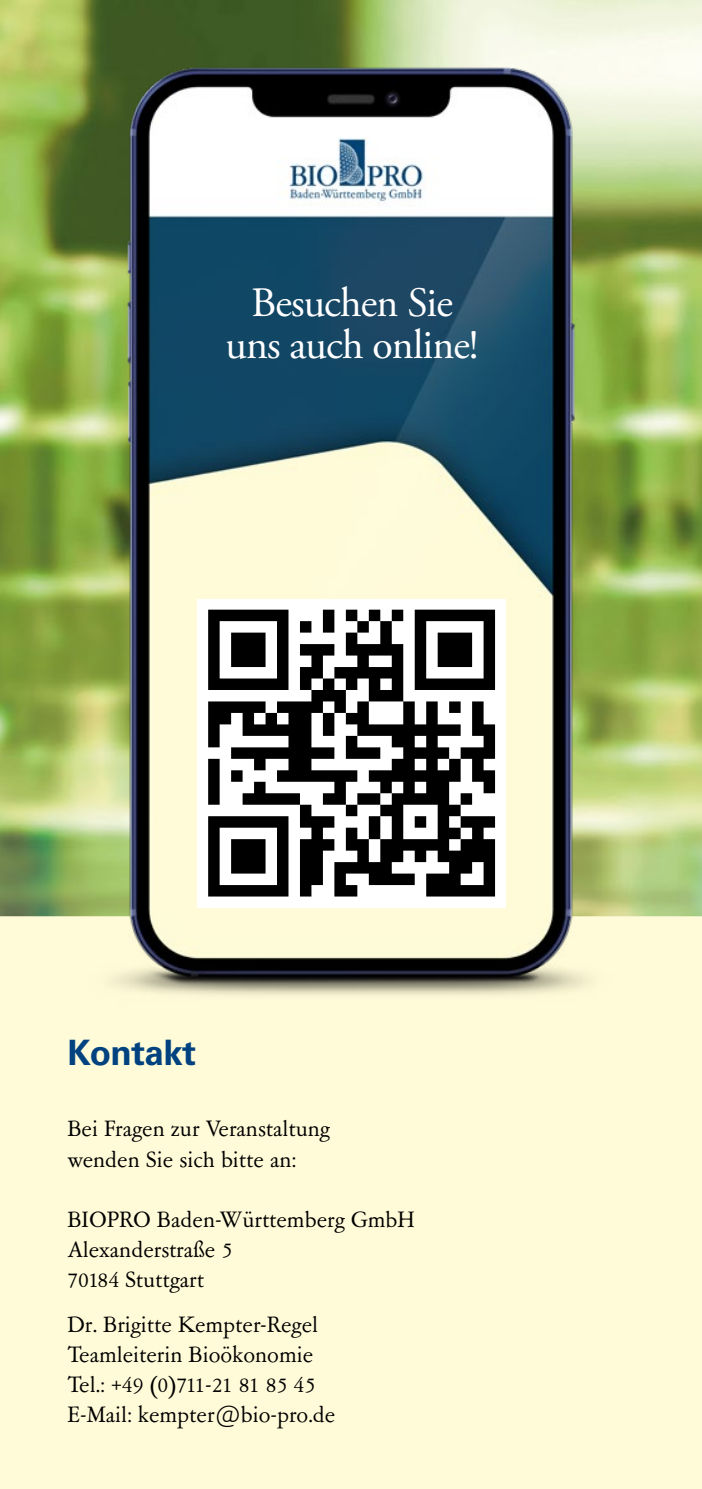
<style>
.page{position:relative;width:702px;height:1489px;background:#fff}
.page>*{position:absolute;margin:0;border:0;box-sizing:border-box;transform-origin:0 0}
.t1{font:41.75px/41.8px "Adobe Garamond Pro";letter-spacing:-.02em;color:#fff;text-align:center}
.t2{font:700 35px "Univers";letter-spacing:-.015em;color:#004280}
.t3{font:25px/30px "Garamont Amst SB Rom";color:#000}
</style>
<div class="page">
<div style="left:0;top:1038px;width:702px;height:450px;background:#fffbd8"></div>
<img style="left:0;top:0;width:702px;height:1038px">
<div style="left:197px;top:599px;width:308px;height:308px;background:#fff"></div>
<svg style="left:208px;top:609px;width:287px;height:287px;fill:#020202"></svg>
<h1 class="t1" style="left:226px;top:283px;width:254px">Besuchen Sie uns auch online!</h1>
<h2 class="t2" style="left:67px;top:1032px;width:130px">Kontakt</h2>
<p class="t3" style="left:67px;top:1114px;width:264px">Bei Fragen zur Veranstaltung wenden Sie sich bitte an:</p>
<p class="t3" style="left:67px;top:1204px;width:349px">BIOPRO Baden-Württemberg GmbH<br>Alexanderstraße 5<br>70184 Stuttgart</p>
<p class="t3" style="left:67px;top:1309px;width:269px">Dr. Brigitte Kempter-Regel<br>Teamleiterin Bioökonomie<br>Tel.: +49 (0)711-21 81 85 45<br>E-Mail: kempter@bio-pro.de</p>
</div>
